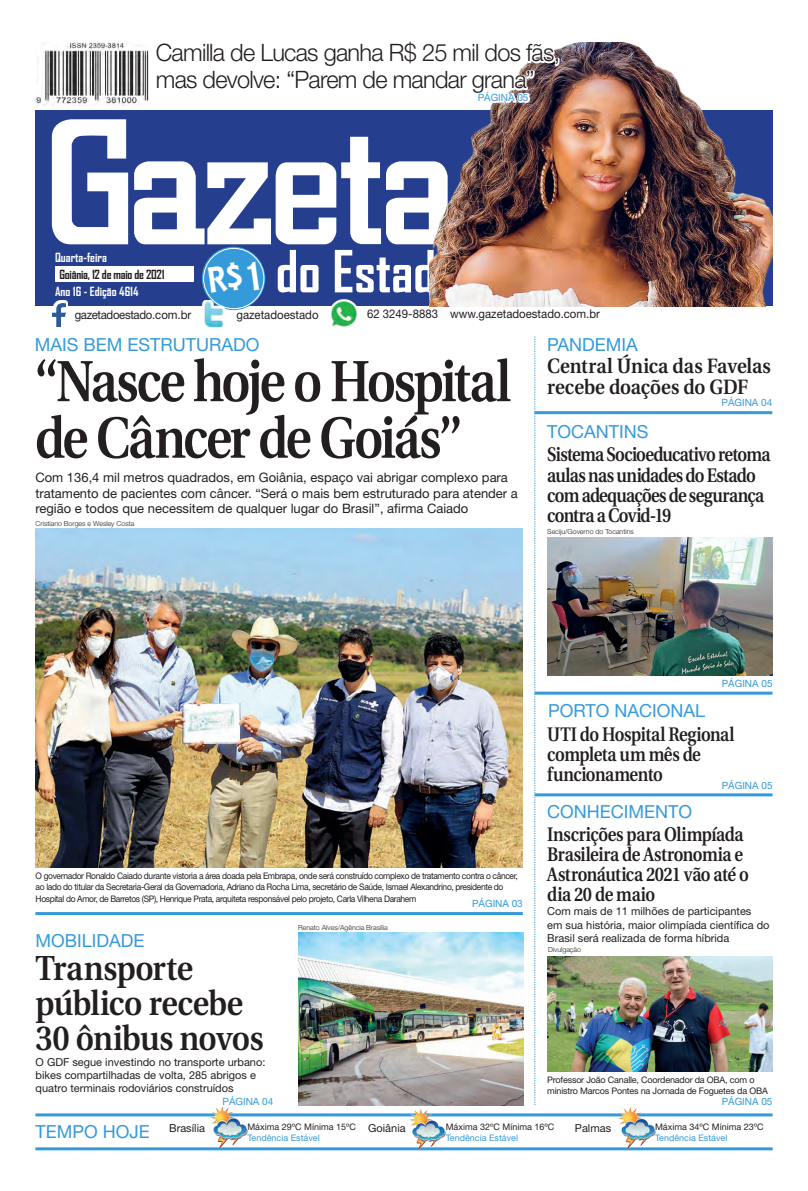
<style>
.page{position:relative;width:808px;height:1191px;background:#fff}
.page>*{position:absolute;margin:0;border:0;box-sizing:border-box;transform-origin:0 0}
.Manchete{font:600 57.9px/56.5px "Utopia";letter-spacing:-.05em;color:#231f20;scale:.86 1}
.t1{font:700 55.6px "Agency FB";color:#fff}
.Manchete-2{font:600 34.7px/35.3px "Utopia";letter-spacing:-.02em;color:#231f20;scale:.91 1}
.t2{font:300 24px/27px "Helvetica Neue";letter-spacing:-.03em;color:#231f20}
.Manchete-3{font:600 20.7px/21.3px "Utopia";letter-spacing:-.005em;color:#231f20;scale:.91 1}
.Manchete-4{font:600 19.6px/20.1px "Utopia";letter-spacing:-.035em;color:#231f20;scale:.85 1}
.Retranca{font:18px "Helvetica Neue";color:#349ada}
.Legenda{font:13px/15.3px "Helvetica Neue";color:#231f20}
.t3{font:700 12.1px "Agency FB";color:#fff}
.t4{font:700 12.1px "Agency FB";letter-spacing:-.02em;color:#231f20}
.t5{font:12px "Helvetica Neue";color:#231f20;scale:.95 1}
.t6{font:12px "Helvetica Neue";letter-spacing:-.03em;color:#231f20;scale:.95 1}
.Legenda-2{font:11px/13.3px "Helvetica Neue";color:#231f20}
.Retranca-2{font:10px "Helvetica Neue";color:#349ada}
.Legenda-3{font:9px/11.3px "Helvetica Neue";letter-spacing:-.04em;color:#231f20;scale:.94 1}
.Legenda-4{font:9px/11.3px "Helvetica Neue";letter-spacing:-.02em;color:#231f20}
.Legenda-5{font:9px "Helvetica Neue";color:#231f20}
.Legenda-6{font:9px "Helvetica Neue";color:#349ada}
.Crédito_Fotógrafo{font:300 7px "Helvetica Neue";color:#231f20}
</style>
<div class="page">
<img style="left:298px;top:932px;width:225px;height:173px">
<div style="left:35px;top:110px;width:737px;height:196px;background:#253f8e"></div>
<svg style="left:52px;top:119px;width:76px;height:125px"></svg>
<svg style="left:134px;top:137px;width:295px;height:107px"></svg>
<div style="left:55px;top:266px;width:138px;height:15px;background:#fff"></div>
<svg style="left:55px;top:300px;width:13px;height:27px"></svg>
<img style="left:52px;top:303px;width:13px;height:23px">
<hr style="left:35px;top:1113px;width:738px;height:3px;background:#349ada">
<hr style="left:35px;top:1147px;width:738px;height:3px;background:#349ada">
<img style="left:408px;top:1108px;width:38px;height:42px">
<img style="left:209px;top:1108px;width:38px;height:39px">
<img style="left:617px;top:1108px;width:38px;height:40px">
<svg style="left:535px;top:336px;width:1px;height:769px"></svg>
<svg style="left:202px;top:247px;width:63px;height:63px"></svg>
<div style="left:203px;top:248px;width:61px;height:61px;border:1px solid #fff;border-radius:50%"></div>
<hr style="left:35px;top:912px;width:488px;height:3px;background:#349ada">
<hr style="left:534px;top:411px;width:238px;height:3px;background:#349ada">
<hr style="left:535px;top:691px;width:237px;height:3px;background:#349ada">
<hr style="left:535px;top:793px;width:237px;height:3px;background:#349ada">
<img style="left:202px;top:300px;width:23px;height:29px">
<img style="left:330px;top:299px;width:28px;height:28px">
<img style="left:429px;top:43px;width:343px;height:263px">
<div style="left:155px;top:41px;width:404px;height:54px;background:#fff"></div>
<img style="left:35px;top:43px;width:113px;height:63px">
<div style="left:477px;top:91px;width:52px;height:12px;background:#fff"></div>
<img style="left:547px;top:537px;width:225px;height:138px">
<img style="left:547px;top:956px;width:226px;height:115px">
<img style="left:36px;top:529px;width:487px;height:338px">
<div style="left:208px;top:262px;width:51px;height:31px;background:#349ada"></div>
<p class="t2" style="left:156px;top:39px;width:406px">Camilla de Lucas ganha R$ 25 mil dos fãs, mas devolve: “Parem de mandar grana”</p>
<p class="Retranca-2" style="left:478px;top:92px;width:52px">PÁGINA 05</p>
<p class="t3" style="left:55px;top:250px;width:53px">Quarta-feira</p>
<p class="t4" style="left:59px;top:267px;width:106px">Goiânia, 12 de maio de 2021</p>
<p class="t3" style="left:55px;top:283px;width:85px">Ano 16 - Edição 4614</p>
<p class="t6" style="left:75px;top:307px;width:124px">gazetadoestado.com.br</p>
<p class="t1" style="left:276px;top:237px;width:184px">do Estado</p>
<p class="t5" style="left:236px;top:308px;width:88px">gazetadoestado</p>
<p class="t5" style="left:367px;top:307px;width:76px">62 3249-8883</p>
<p class="t5" style="left:450px;top:307px;width:159px">www.gazetadoestado.com.br</p>
<p class="Retranca" style="left:35px;top:333px;width:226px">MAIS BEM ESTRUTURADO</p>
<p class="Manchete" style="left:35px;top:354px;width:555px">“Nasce hoje o Hospital de Câncer de Goiás”</p>
<p class="Legenda" style="left:35px;top:470px;width:484px">Com 136,4 mil metros quadrados, em Goiânia, espaço vai abrigar complexo para tratamento de pacientes com câncer. “Será o mais bem estruturado para atender a região e todos que necessitem de qualquer lugar do Brasil”, afirma Caiado</p>
<p class="Crédito_Fotógrafo" style="left:36px;top:519px;width:100px">Cristiano Borges e Wesley Costa</p>
<p class="Retranca" style="left:547px;top:333px;width:92px">PANDEMIA</p>
<p class="Manchete-3" style="left:547px;top:355px;width:247px">Central Única das Favelas recebe doações do GDF</p>
<p class="Retranca-2" style="left:722px;top:397px;width:52px">PÁGINA 04</p>
<p class="Retranca" style="left:547px;top:420px;width:103px">TOCANTINS</p>
<p class="Manchete-4" style="left:547px;top:445px;width:264px">Sistema Socioeducativo retoma aulas nas unidades do Estado com adequações de segurança contra a Covid-19</p>
<p class="Crédito_Fotógrafo" style="left:547px;top:527px;width:88px">Seciju/Governo do Tocantins</p>
<p class="Legenda-3" style="left:36px;top:870px;width:514px">O governador Ronaldo Caiado durante vistoria a área doada pela Embrapa, onde será construído complexo de tratamento contra o câncer, ao lado do titular da Secretaria-Geral da Governadoria, Adriano da Rocha Lima, secretário de Saúde, Ismael Alexandrino, presidente do<br>Hospital do Amor, de Barretos (SP), Henrique Prata, arquiteta responsável pelo projeto, Carla Vilhena Darahem</p>
<p class="Retranca-2" style="left:472px;top:898px;width:52px">PÁGINA 03</p>
<p class="Retranca" style="left:36px;top:929px;width:111px">MOBILIDADE</p>
<p class="Manchete-2" style="left:36px;top:950px;width:252px">Transporte público recebe<br>30 ônibus novos</p>
<p class="Legenda-2" style="left:36px;top:1055px;width:231px">O GDF segue investindo no transporte urbano: bikes compartilhadas de volta, 285 abrigos e quatro terminais rodoviários construídos</p>
<p class="Retranca-2" style="left:223px;top:1095px;width:52px">PÁGINA 04</p>
<p class="Crédito_Fotógrafo" style="left:298px;top:923px;width:91px">Renato Alves/Agência Brasília</p>
<p class="Retranca-2" style="left:722px;top:677px;width:52px">PÁGINA 05</p>
<p class="Retranca" style="left:548px;top:699px;width:159px">PORTO NACIONAL</p>
<p class="Manchete-4" style="left:547px;top:724px;width:222px">UTI do Hospital Regional completa um mês de funcionamento</p>
<p class="Retranca" style="left:547px;top:800px;width:147px">CONHECIMENTO</p>
<p class="Manchete-4" style="left:547px;top:824px;width:239px">Inscrições para Olimpíada<br>Brasileira de Astronomia e<br>Astronáutica 2021 vão até o dia 20 de maio</p>
<p class="Legenda-2" style="left:547px;top:904px;width:224px">Com mais de 11 milhões de participantes<br>em sua história, maior olimpíada científica do<br>Brasil será realizada de forma híbrida</p>
<p class="Retranca-2" style="left:722px;top:779px;width:52px">PÁGINA 05</p>
<p class="Crédito_Fotógrafo" style="left:548px;top:945px;width:35px">Divulgação</p>
<p class="Legenda-4" style="left:547px;top:1073px;width:222px">Professor João Canalle, Coordenador da OBA, com o ministro Marcos Pontes na Jornada de Foguetes da OBA</p>
<p class="Retranca-2" style="left:722px;top:1095px;width:52px">PÁGINA 05</p>
<p class="Retranca" style="left:35px;top:1120px;width:116px">TEMPO HOJE</p>
<p class="Legenda-2" style="left:169px;top:1121px;width:37px">Brasília</p>
<p class="Legenda-5" style="left:247px;top:1121px;width:110px">Máxima 29ºC Mínima 15ºC</p>
<p class="Legenda-2" style="left:368px;top:1121px;width:39px">Goiânia</p>
<p class="Legenda-2" style="left:575px;top:1121px;width:38px">Palmas</p>
<p class="Legenda-6" style="left:247px;top:1132px;width:74px">Tendência Estável</p>
<p class="Legenda-5" style="left:446px;top:1121px;width:110px">Máxima 32ºC Mínima 16ºC</p>
<p class="Legenda-6" style="left:446px;top:1132px;width:74px">Tendência Estável</p>
<p class="Legenda-5" style="left:655px;top:1121px;width:110px">Máxima 34ºC Mínima 23ºC</p>
<p class="Legenda-6" style="left:655px;top:1132px;width:74px">Tendência Estável</p>
</div>
